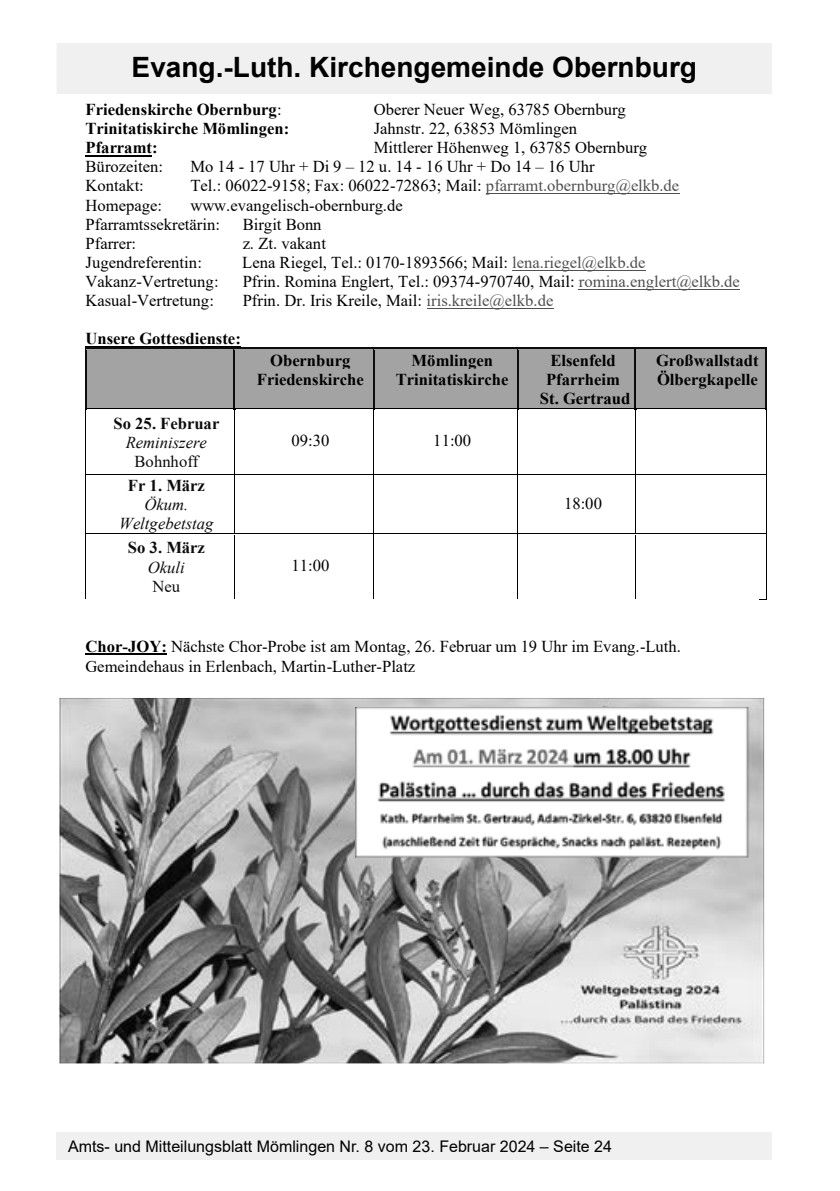
<style>
.page{position:relative;width:840px;height:1191px;background:#fff}
.page>*{position:absolute;margin:0;border:0;box-sizing:border-box;transform-origin:0 0}
.t1{font:700 28px "Arial";color:#000}
.t2{font:16.6px/19.2px "Times New Roman";color:#000}
.t3{font:700 16.6px/19px "Times New Roman";color:#000;text-align:center}
.t4{font:italic 16.6px/19px "Times New Roman";color:#0d0d0d;text-align:center}
.t5{font:700 16.6px "Times New Roman";color:#0d0d0d}
.t6{font:16.6px "Times New Roman";color:#0d0d0d}
.t7{font:16px "Arial";color:#000}
.t8{font:700 12.8px "Times New Roman";letter-spacing:.005em;color:#000}
.s1{font-size:16.6px}
.s2{font-weight:400}
.s3{color:#505050}
.s4{font-weight:700}
</style>
<div class="page">
<div style="left:57px;top:1132px;width:714px;height:27px;background:#f0f0f0"></div>
<div style="left:57px;top:48px;width:714px;height:46px;background:#f0f0f0"></div>
<div style="left:57px;top:43px;width:714px;height:46px;background:#f0f0f0"></div>
<hr style="left:85px;top:155px;width:67px;height:2px;background:#000">
<hr style="left:485px;top:193px;width:194px;height:1px;background:#505050">
<hr style="left:512px;top:270px;width:133px;height:1px;background:#505050">
<hr style="left:578px;top:289px;width:161px;height:1px;background:#505050">
<hr style="left:426px;top:308px;width:127px;height:1px;background:#505050">
<hr style="left:85px;top:346px;width:156px;height:1px;background:#000">
<div style="left:86px;top:349px;width:147px;height:59px;background:#a3a3a3"></div>
<div style="left:235px;top:349px;width:138px;height:59px;background:#a3a3a3"></div>
<div style="left:374px;top:349px;width:142px;height:59px;background:#a3a3a3"></div>
<div style="left:518px;top:349px;width:116px;height:59px;background:#a3a3a3"></div>
<div style="left:635px;top:349px;width:130px;height:59px;background:#a3a3a3"></div>
<hr style="left:87px;top:348px;width:146px;height:1px;background:#0d0d0d">
<svg style="left:233px;top:348px;width:16px;height:2px"></svg>
<hr style="left:249px;top:348px;width:124px;height:1px;background:#0d0d0d">
<hr style="left:374px;top:348px;width:142px;height:1px;background:#0d0d0d">
<hr style="left:518px;top:348px;width:116px;height:1px;background:#0d0d0d">
<hr style="left:635px;top:348px;width:130px;height:1px;background:#0d0d0d">
<hr style="left:85px;top:350px;width:1px;height:58px;background:#0d0d0d">
<hr style="left:233px;top:350px;width:2px;height:58px;background:#0d0d0d">
<hr style="left:373px;top:350px;width:1px;height:58px;background:#0d0d0d">
<hr style="left:516px;top:350px;width:2px;height:58px;background:#0d0d0d">
<hr style="left:634px;top:350px;width:1px;height:58px;background:#0d0d0d">
<hr style="left:765px;top:350px;width:1px;height:58px;background:#0d0d0d">
<hr style="left:87px;top:408px;width:146px;height:1px;background:#000">
<hr style="left:236px;top:408px;width:137px;height:1px;background:#000">
<hr style="left:375px;top:408px;width:141px;height:1px;background:#000">
<hr style="left:519px;top:408px;width:115px;height:1px;background:#000">
<hr style="left:637px;top:408px;width:128px;height:1px;background:#000">
<hr style="left:85px;top:410px;width:1px;height:64px;background:#000">
<hr style="left:234px;top:410px;width:1px;height:64px;background:#000">
<hr style="left:373px;top:410px;width:1px;height:64px;background:#000">
<hr style="left:517px;top:410px;width:1px;height:64px;background:#000">
<hr style="left:634px;top:410px;width:1px;height:64px;background:#000">
<hr style="left:765px;top:410px;width:1px;height:64px;background:#000">
<hr style="left:86px;top:474px;width:148px;height:1px;background:#000">
<hr style="left:234px;top:474px;width:139px;height:1px;background:#000">
<hr style="left:374px;top:474px;width:143px;height:1px;background:#000">
<hr style="left:518px;top:474px;width:116px;height:1px;background:#000">
<hr style="left:635px;top:474px;width:130px;height:1px;background:#000">
<hr style="left:85px;top:476px;width:1px;height:57px;background:#000">
<hr style="left:234px;top:476px;width:1px;height:57px;background:#000">
<hr style="left:373px;top:476px;width:1px;height:57px;background:#000">
<hr style="left:517px;top:476px;width:1px;height:57px;background:#000">
<hr style="left:634px;top:476px;width:1px;height:57px;background:#000">
<hr style="left:765px;top:476px;width:1px;height:57px;background:#000">
<hr style="left:86px;top:533px;width:148px;height:1px;background:#000">
<hr style="left:234px;top:533px;width:139px;height:1px;background:#000">
<hr style="left:374px;top:533px;width:143px;height:1px;background:#000">
<hr style="left:518px;top:533px;width:116px;height:1px;background:#000">
<hr style="left:635px;top:533px;width:130px;height:1px;background:#000">
<hr style="left:85px;top:534px;width:1px;height:64px;background:#000">
<hr style="left:86px;top:598px;width:148px;height:1px;background:#000">
<hr style="left:234px;top:534px;width:1px;height:64px;background:#000">
<hr style="left:234px;top:598px;width:139px;height:1px;background:#000">
<hr style="left:373px;top:534px;width:1px;height:64px;background:#000">
<hr style="left:374px;top:598px;width:143px;height:1px;background:#000">
<hr style="left:517px;top:534px;width:1px;height:64px;background:#000">
<hr style="left:518px;top:598px;width:116px;height:1px;background:#000">
<hr style="left:634px;top:534px;width:1px;height:64px;background:#000">
<hr style="left:635px;top:598px;width:130px;height:1px;background:#000">
<hr style="left:765px;top:534px;width:1px;height:64px;background:#000">
<hr style="left:85px;top:653px;width:82px;height:2px;background:#000">
<img style="left:59px;top:698px;width:704px;height:365px">
<img style="left:356px;top:707px;width:393px;height:150px">
<h1 class="t1" style="left:85px;top:48px;width:612px"><sub>E</sub><sub>VANG</sub>Evang.-Luth. Kirchengemeinde Obernburg</h1>
<p class="t8" style="left:134px;top:66px;width:283px"><span class="s1">.-L</span>UTH<span class="s1">. K</span>IRCHENGEMEINDE <span class="s1">O</span>BERNBURG</p>
<p class="t3" style="left:85px;top:99px;width:198px">Friedenskirche Obernburg<span class="s2">:</span></p>
<p class="t2" style="left:373px;top:99px;width:253px">Oberer Neuer Weg, 63785 Obernburg</p>
<p class="t3" style="left:85px;top:119px;width:205px">Trinitatiskirche Mömlingen:</p>
<p class="t2" style="left:373px;top:118px;width:205px">Jahnstr. 22, 63853 Mömlingen</p>
<p class="t3" style="left:85px;top:138px;width:74px">Pfarramt:</p>
<p class="t2" style="left:373px;top:138px;width:275px">Mittlerer Höhenweg 1, 63785 Obernburg</p>
<p class="t2" style="left:85px;top:157px;width:79px">Bürozeiten:</p>
<p class="t2" style="left:190px;top:157px;width:405px">Mo 14 - 17 Uhr + Di 9 – 12 u. 14 - 16 Uhr + Do 14 – 16 Uhr</p>
<p class="t2" style="left:85px;top:176px;width:60px">Kontakt:</p>
<p class="t2" style="left:190px;top:176px;width:490px">Tel.: 06022-9158; Fax: 06022-72863; Mail: <span class="s3">pfarramt.obernburg@elkb.de</span></p>
<p class="t2" style="left:85px;top:195px;width:78px">Homepage:</p>
<p class="t2" style="left:85px;top:195px;width:318px;text-indent:105px">www.evangelisch-obernburg.de<br>Pfarramtssekretärin:</p>
<p class="t2" style="left:242px;top:214px;width:80px">Birgit Bonn</p>
<p class="t2" style="left:85px;top:233px;width:52px">Pfarrer:</p>
<p class="t2" style="left:242px;top:233px;width:85px">z. Zt. vakant</p>
<p class="t2" style="left:85px;top:252px;width:118px">Jugendreferentin:</p>
<p class="t2" style="left:242px;top:252px;width:404px">Lena Riegel, Tel.: 0170-1893566; Mail: <span class="s3">lena.riegel@elkb.de</span></p>
<p class="t2" style="left:85px;top:271px;width:134px">Vakanz-Vertretung:</p>
<p class="t2" style="left:242px;top:271px;width:498px">Pfrin. Romina Englert, Tel.: 09374-970740, Mail: <span class="s3">romina.englert@elkb.de</span></p>
<p class="t2" style="left:85px;top:290px;width:130px">Kasual-Vertretung:</p>
<p class="t2" style="left:242px;top:290px;width:312px">Pfrin. Dr. Iris Kreile, Mail: <span class="s3">iris.kreile@elkb.de</span></p>
<p class="t3" style="left:85px;top:329px;width:157px">Unsere Gottesdienste:</p>
<p class="t3" style="left:257px;top:350px;width:108px">Obernburg<br>Friedenskirche</p>
<p class="t3" style="left:395px;top:350px;width:114px">Mömlingen<br>Trinitatiskirche</p>
<p class="t3" style="left:539px;top:350px;width:92px">Elsenfeld<br>Pfarrheim<br>St. Gertraud</p>
<p class="t3" style="left:655px;top:350px;width:104px;text-align:left">Großwallstadt<br>Ölbergkapelle</p>
<p class="t5" style="left:113px;top:411px;width:107px">So 25. Februar</p>
<p class="t4" style="left:126px;top:432px;width:83px">Reminiszere</p>
<p class="t6" style="left:134px;top:449px;width:65px">Bohnhoff</p>
<p class="t2" style="left:291px;top:430px;width:39px">09:30</p>
<p class="t2" style="left:433px;top:430px;width:39px">11:00</p>
<p class="t5" style="left:128px;top:473px;width:78px">Fr 1. März</p>
<p class="t4" style="left:119px;top:495px;width:96px">Ökum.<br>Weltgebetstag</p>
<p class="t2" style="left:563px;top:493px;width:39px">18:00</p>
<p class="t5" style="left:128px;top:536px;width:78px">So 3. März</p>
<p class="t4" style="left:148px;top:557px;width:38px">Okuli</p>
<p class="t6" style="left:152px;top:574px;width:29px">Neu</p>
<p class="t2" style="left:291px;top:555px;width:39px">11:00</p>
<p class="t2" style="left:85px;top:635px;width:596px;line-height:20.6px"><span class="s4">Chor-JOY:</span> Nächste Chor-Probe ist am Montag, 26. Februar um 19 Uhr im Evang.-Luth.<br>Gemeindehaus in Erlenbach, Martin-Luther-Platz</p>
<p class="t7" style="left:68px;top:1135px;width:545px">Amts- und Mitteilungsblatt Mömlingen Nr. 8 vom 23. Februar 2024 – Seite 24</p>
</div>
